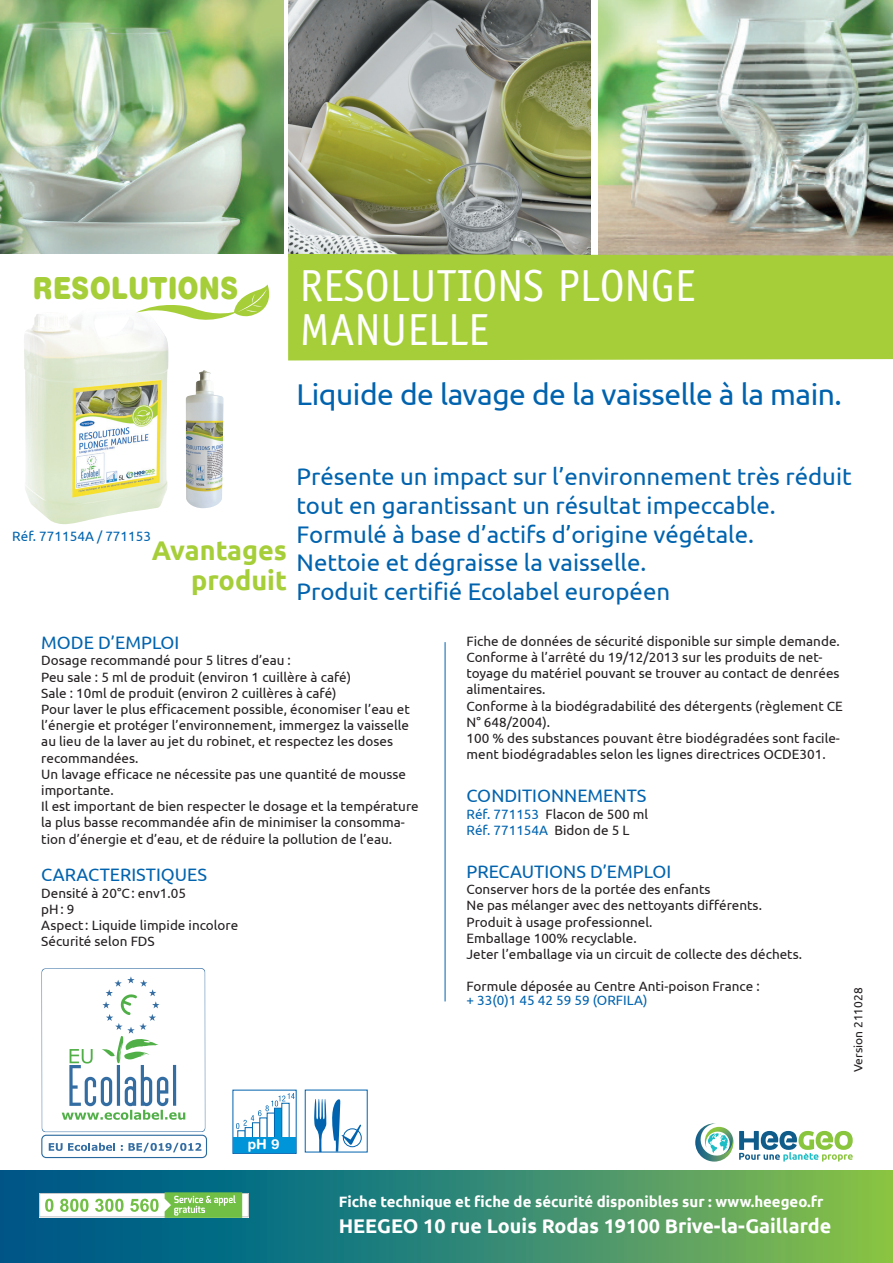
<style>
.page{position:relative;width:893px;height:1263px;background:#fff}
.page>*{position:absolute;margin:0;border:0;box-sizing:border-box;transform-origin:0 0}
.t1{font:45px/43.5px "Officina Sans";color:#fff}
.t2{font:900 30.6px "Helvetica Rounded";color:#a6ce39;scale:.84 1}
.t3{font:30px "Ubuntu";letter-spacing:-.015em;color:#0163ae}
.t4{font:700 27px/30px "Ubuntu";color:#a6ce39;text-align:right}
.t5{font:24px/28.8px "Ubuntu";color:#0163ae}
.t6{font:700 19.8px "Ubuntu";color:#fff}
.t7{font:18px "Ubuntu";color:#0163ae}
.t8{font:700 15px "Ubuntu";color:#fff}
.t9{font:700 13.8px "Helvetica Rounded";color:#fff}
.t10{font:13.5px/16.2px "Ubuntu";color:#231f20}
.t11{font:13.5px "Ubuntu";color:#0163ae}
.t12{font:12px "Ubuntu";color:#231f20}
.s1{color:#0163ae}
</style>
<div class="page">
<img style="left:598px;top:0;width:295px;height:254px">
<hr style="left:445px;top:642px;width:1px;height:359px;background:#0163ae">
<img style="left:0;top:0;width:283px;height:254px">
<img style="left:288px;top:0;width:303px;height:254px">
<div style="left:288px;top:254px;width:605px;height:106px;background:#a6ce39"></div>
<svg style="left:314px;top:1099px;width:47px;height:53px"></svg>
<img style="left:24px;top:314px;width:145px;height:211px">
<img style="left:186px;top:370px;width:38px;height:138px">
<svg style="left:136px;top:285px;width:134px;height:41px"></svg>
<div style="left:41px;top:1135px;width:166px;height:23px;border:1px solid #2a699d;border-radius:4px"></div>
<svg style="left:49px;top:1143px;width:66px;height:8px"></svg>
<svg style="left:121px;top:1143px;width:80px;height:9px"></svg>
<svg style="left:41px;top:968px;width:165px;height:164px"></svg>
<div style="left:232px;top:1090px;width:65px;height:64px;background:#fff;border:1px solid #0163ae"></div>
<svg style="left:238px;top:1130px;width:7px;height:16px"></svg>
<svg style="left:245px;top:1127px;width:8px;height:20px"></svg>
<div style="left:252px;top:1122px;width:8px;height:25px;background:#fff;border:1px solid #0166af"></div>
<div style="left:274px;top:1108px;width:8px;height:39px;background:#0095d9;border:1px solid #0166af"></div>
<div style="left:233px;top:1137px;width:63px;height:16px;background:#0095d9"></div>
<svg style="left:236px;top:1093px;width:59px;height:36px"></svg>
<div style="left:0;top:1170px;width:893px;height:93px;background:linear-gradient(to right,#005194,#82be50)"></div>
<svg style="left:39px;top:1192px;width:210px;height:26px"></svg>
<svg style="left:695px;top:1123px;width:158px;height:38px"></svg>
<h2 class="t2" style="left:33px;top:268px;width:246px">RESOLUTIONS</h2>
<h1 class="t1" style="left:300px;top:265px;width:397px">RESOLUTIONS PLONGE<br>MANUELLE</h1>
<h3 class="t3" style="left:297px;top:376px;width:547px">Liquide de lavage de la vaisselle à la main.</h3>
<p class="t11" style="left:12px;top:528px;width:140px">Réf. 771154A / 771153</p>
<h3 class="t4" style="left:152px;top:535px;width:137px">Avantages produit</h3>
<h3 class="t5" style="left:297px;top:461px;width:557px">Présente un impact sur l’environnement très réduit tout en garantissant un résultat impeccable.<br>Formulé à base d’actifs d’origine végétale.<br>Nettoie et dégraisse la vaisselle.<br>Produit certifié Ecolabel européen</h3>
<h3 class="t7" style="left:41px;top:632px;width:140px">MODE D’EMPLOI</h3>
<p class="t10" style="left:41px;top:652px;width:379px">Dosage recommandé pour 5 litres d’eau :<br>Peu sale : 5 ml de produit (environ 1 cuillère à café)<br>Sale : 10ml de produit (environ 2 cuillères à café)<br>Pour laver le plus efficacement possible, économiser l’eau et l’énergie et protéger l’environnement, immergez la vaisselle au lieu de la laver au jet du robinet, et respectez les doses recommandées.<br>Un lavage efficace ne nécessite pas une quantité de mousse importante.<br>Il est important de bien respecter le dosage et la température la plus basse recommandée afin de minimiser la consomma&shy;tion d’énergie et d’eau, et de réduire la pollution de l’eau.</p>
<h3 class="t7" style="left:41px;top:864px;width:167px">CARACTERISTIQUES</h3>
<p class="t10" style="left:41px;top:884px;width:198px">Densité à 20°C: env1.05<br>pH: 9<br>Aspect : Liquide limpide incolore<br>Sécurité selon FDS</p>
<p class="t10" style="left:466px;top:632px;width:378px">Fiche de données de sécurité disponible sur simple demande.<br>Conforme à l’arrêté du 19/12/2013 sur les produits de net&shy;toyage du matériel pouvant se trouver au contact de denrées alimentaires.<br>Conforme à la biodégradabilité des détergents (règlement CE N° 648/2004).<br>100 % des substances pouvant être biodégradées sont facile&shy;ment biodégradables selon les lignes directrices OCDE301.</p>
<h3 class="t7" style="left:466px;top:785px;width:181px">CONDITIONNEMENTS</h3>
<p class="t10" style="left:466px;top:805px;width:183px"><span class="s1">Réf. 771153</span> Flacon de 500 ml<br><span class="s1">Réf. 771154A</span> Bidon de 5 L</p>
<h3 class="t7" style="left:466px;top:861px;width:206px">PRECAUTIONS D’EMPLOI</h3>
<p class="t10" style="left:466px;top:881px;width:337px">Conserver hors de la portée des enfants<br>Ne pas mélanger avec des nettoyants différents.<br>Produit à usage professionnel.<br>Emballage 100% recyclable.<br>Jeter l’emballage via un circuit de collecte des déchets.</p>
<p class="t10" style="left:466px;top:978px;width:295px">Formule déposée au Centre Anti-poison France :</p>
<p class="t11" style="left:466px;top:992px;width:182px">+ 33(0)1 45 42 59 59 (ORFILA)</p>
<p class="t12" style="left:851px;top:1072px;width:86px;rotate:-90deg">Version 211028</p>
<p class="t9" style="left:248px;top:1136px;width:33px">pH 9</p>
<p class="t8" style="left:339px;top:1192px;width:486px">Fiche technique et fiche de sécurité disponibles sur : www.heegeo.fr</p>
<h3 class="t6" style="left:339px;top:1214px;width:494px">HEEGEO 10 rue Louis Rodas 19100 Brive-la-Gaillarde</h3>
</div>
